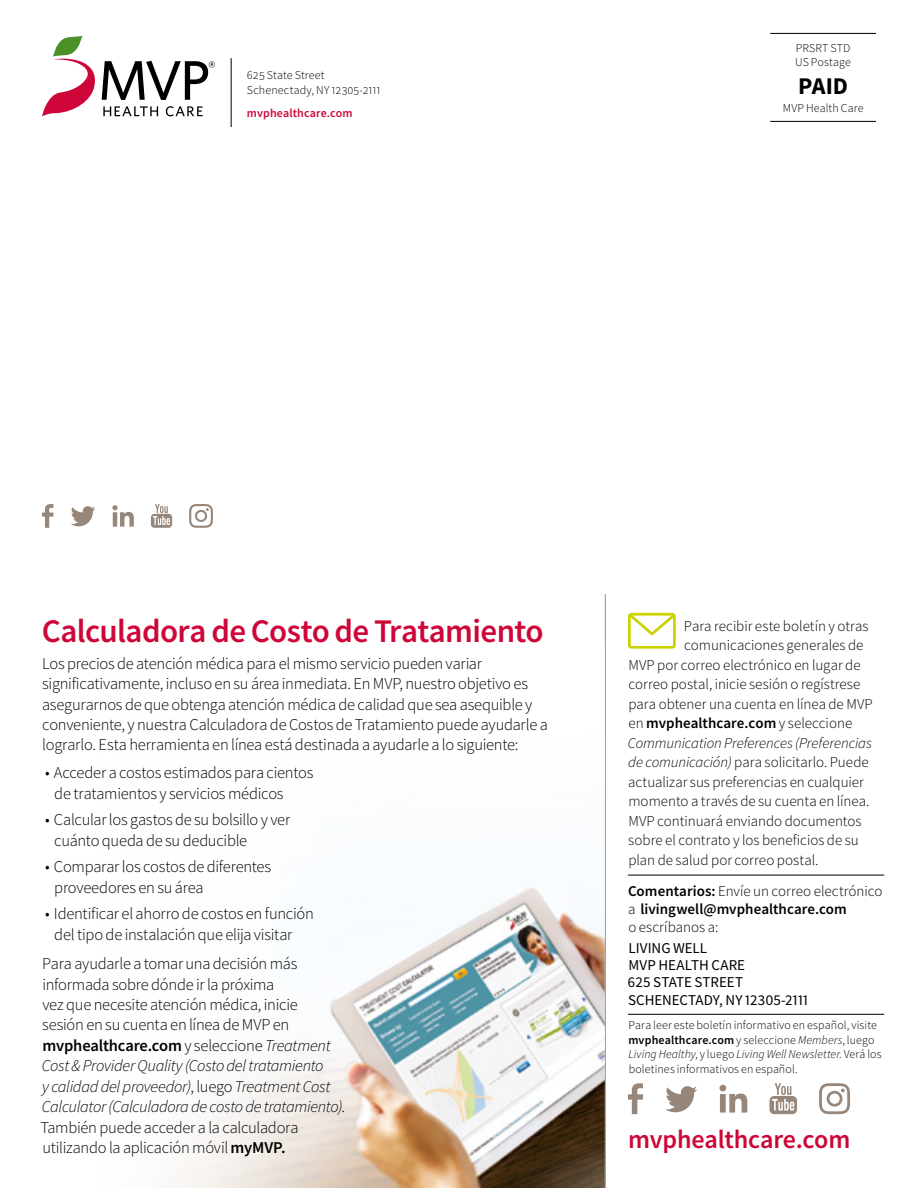
<style>
.page{position:relative;width:918px;height:1188px;background:#fff}
.page>*{position:absolute;margin:0;border:0;box-sizing:border-box;transform-origin:0 0}
.Article_Headline{font:600 33px "Source Sans Pro";letter-spacing:-.02em;color:#ce0538}
.Denise_Standing_Arti{font:600 26.1px "Source Sans Pro";letter-spacing:-.005em;color:#ce0538}
.t1{font:700 24px "Source Sans Pro";color:#000}
.Article_Text{font:300 16.5px/20.4px "Source Sans Pro";letter-spacing:-.015em;color:#000}
.Bullet_Article_Text{font:300 16.5px/20.4px "Source Sans Pro";letter-spacing:-.015em;color:#000}
.Article_Text-2{font:300 15px "Source Sans Pro";color:#000}
.Denise_Standing_Arti-2{font:600 15px/18px "Source Sans Pro";letter-spacing:.005em;color:#000}
.Denise_Standing_Arti-3{font:15px "Source Sans Pro";color:#000}
.Article_Text-3{font:italic 300 15px "Source Sans Pro";letter-spacing:-.005em;color:#000}
.Article_Text-4{font:600 15px "Source Sans Pro";letter-spacing:.005em;color:#000}
.Denise_Standing_Arti-4{font:300 12px/14.4px "Source Sans Pro";letter-spacing:.01em;color:#000}
.t2{font:600 12px "Source Sans Pro";letter-spacing:.01em;color:#ce0538}
.s1{font-weight:600}
.s2{font-style:italic}
.s3{font-weight:300}
</style>
<div class="page">
<hr style="left:770px;top:33px;width:106px;height:1px;background:#000">
<hr style="left:770px;top:121px;width:106px;height:1px;background:#000">
<svg style="left:42px;top:504px;width:12px;height:24px"></svg>
<svg style="left:112px;top:505px;width:22px;height:22px"></svg>
<svg style="left:151px;top:504px;width:21px;height:24px"></svg>
<svg style="left:189px;top:504px;width:24px;height:24px"></svg>
<svg style="left:71px;top:506px;width:24px;height:20px"></svg>
<svg style="left:42px;top:35px;width:173px;height:81px"></svg>
<hr style="left:231px;top:58px;width:1px;height:69px;background:#000">
<hr style="left:605px;top:594px;width:1px;height:594px;background:#97877b">
<img style="left:176px;top:887px;width:428px;height:301px">
<hr style="left:628px;top:875px;width:256px;height:1px;background:#000">
<hr style="left:628px;top:1014px;width:256px;height:1px;background:#000">
<svg style="left:628px;top:613px;width:48px;height:36px"></svg>
<svg style="left:628px;top:1083px;width:15px;height:31px"></svg>
<svg style="left:719px;top:1085px;width:28px;height:28px"></svg>
<svg style="left:769px;top:1083px;width:28px;height:31px"></svg>
<svg style="left:819px;top:1083px;width:31px;height:31px"></svg>
<svg style="left:665px;top:1086px;width:32px;height:26px"></svg>
<p class="Denise_Standing_Arti-4" style="left:247px;top:68px;width:79px">625 State Street</p>
<p class="Denise_Standing_Arti-4" style="left:247px;top:83px;width:135px">Schenectady, NY 12305-2111</p>
<p class="t2" style="left:247px;top:105px;width:107px">mvphealthcare.com</p>
<p class="Denise_Standing_Arti-4" style="left:795px;top:40px;width:57px;line-height:14.9px">PRSRT STD<br>US Postage</p>
<h3 class="t1" style="left:798px;top:70px;width:51px">PAID</h3>
<p class="Denise_Standing_Arti-4" style="left:783px;top:101px;width:82px">MVP Health Care</p>
<p class="Article_Headline" style="left:42px;top:609px;width:503px">Calculadora de Costo de Tratamiento</p>
<p class="Article_Text" style="left:42px;top:653px;width:507px">Los precios de atención médica para el mismo servicio pueden variar significativamente, incluso en su área inmediata. En MVP, nuestro objetivo es asegurarnos de que obtenga atención médica de calidad que sea asequible y conveniente, y nuestra Calculadora de Costos de Tratamiento puede ayudarle a lograrlo. Esta herramienta en línea está destinada a ayudarle a lo siguiente:</p>
<p class="Bullet_Article_Text" style="left:54px;top:763px;width:261px;text-indent:-9px">• Acceder a costos estimados para cientos de tratamientos y servicios médicos</p>
<p class="Bullet_Article_Text" style="left:54px;top:810px;width:237px;text-indent:-9px">• Calcular los gastos de su bolsillo y ver cuánto queda de su deducible</p>
<p class="Bullet_Article_Text" style="left:54px;top:857px;width:218px;text-indent:-9px">• Comparar los costos de diferentes proveedores en su área</p>
<p class="Bullet_Article_Text" style="left:54px;top:904px;width:261px;text-indent:-9px">• Identificar el ahorro de costos en función del tipo de instalación que elija visitar</p>
<p class="Article_Text" style="left:40px;top:953px;width:306px">Para ayudarle a tomar una decisión más informada sobre dónde ir la próxima<br>vez que necesite atención médica, inicie<br>sesión en su cuenta en línea de MVP en <span class="s1">mvphealthcare.com</span> y seleccione <span class="s2">Treatment Cost &amp; Provider Quality (Costo del tratamiento<br>y calidad del proveedor)</span>, luego <span class="s2">Treatment Cost Calculator (Calculadora de costo de tratamiento)</span>.<br>También puede acceder a la calculadora utilizando la aplicación móvil <span class="s1">myMVP.</span></p>
<p class="Article_Text-2" style="left:684px;top:617px;width:186px">Para recibir este boletín y otras</p>
<p class="Article_Text-2" style="left:684px;top:636px;width:181px">comunicaciones generales de</p>
<p class="Article_Text-2" style="left:628px;top:656px;width:234px">MVP por correo electrónico en lugar de</p>
<p class="Article_Text-2" style="left:628px;top:675px;width:234px">correo postal, inicie sesión o regístrese</p>
<p class="Article_Text-2" style="left:628px;top:695px;width:246px">para obtener una cuenta en línea de MVP</p>
<p class="Article_Text-4" style="left:628px;top:713px;width:225px"><span class="s3">en</span> mvphealthcare.com <span class="s3">y seleccione</span></p>
<p class="Article_Text-3" style="left:628px;top:734px;width:246px">Communication Preferences (Preferencias</p>
<p class="Article_Text-2" style="left:628px;top:753px;width:242px"><span class="s2">de comunicación)</span> para solicitarlo. Puede</p>
<p class="Article_Text-2" style="left:628px;top:773px;width:237px">actualizar sus preferencias en cualquier</p>
<p class="Article_Text-2" style="left:628px;top:792px;width:243px">momento a través de su cuenta en línea.</p>
<p class="Article_Text-2" style="left:628px;top:812px;width:235px">MVP continuará enviando documentos</p>
<p class="Article_Text-2" style="left:628px;top:831px;width:232px">sobre el contrato y los beneficios de su</p>
<p class="Article_Text-2" style="left:628px;top:851px;width:192px">plan de salud por correo postal.</p>
<p class="Denise_Standing_Arti-2" style="left:628px;top:882px;width:256px">Comentarios: <span class="s3">Envíe un correo electrónico a</span> livingwell@mvphealthcare.com<br><span class="s3">o escríbanos a:</span></p>
<p class="Denise_Standing_Arti-3" style="left:628px;top:939px;width:80px">LIVING WELL</p>
<p class="Denise_Standing_Arti-3" style="left:628px;top:956px;width:118px">MVP HEALTH CARE</p>
<p class="Denise_Standing_Arti-3" style="left:628px;top:973px;width:117px">625 STATE STREET</p>
<p class="Denise_Standing_Arti-3" style="left:628px;top:990px;width:182px">SCHENECTADY, NY 12305-2111</p>
<p class="Denise_Standing_Arti-4" style="left:629px;top:1018px;width:255px">Para leer este boletín informativo en español, visite <span class="s1">mvphealthcare.com</span> y seleccione <span class="s2">Members</span>, luego <span class="s2">Living Healthy</span>, y luego <span class="s2">Living Well Newsletter</span>. Verá los boletines informativos en español.</p>
<p class="Denise_Standing_Arti" style="left:628px;top:1122px;width:224px">mvphealthcare.com</p>
</div>
